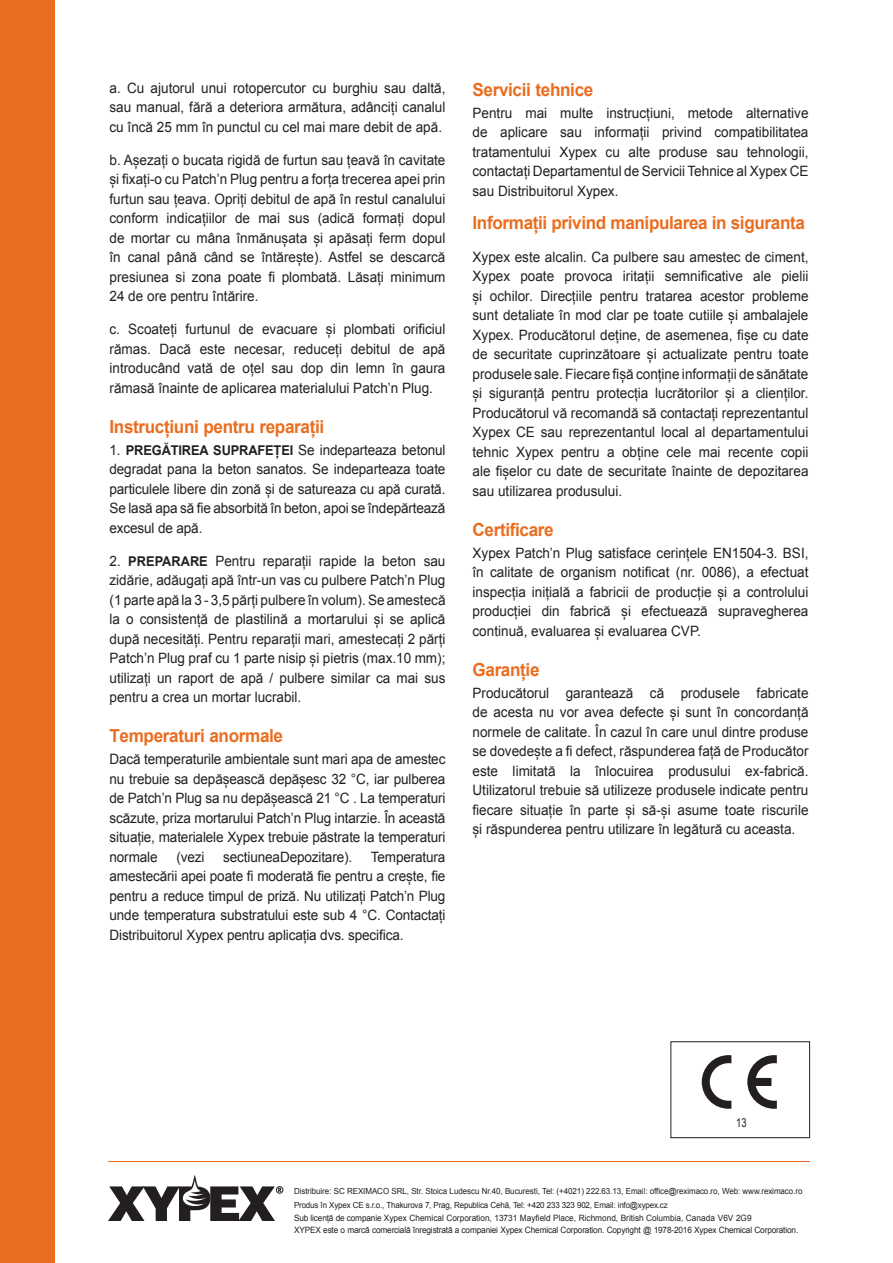
<style>
.page{position:relative;width:893px;height:1263px;background:#fff}
.page>*{position:absolute;margin:0;border:0;box-sizing:border-box;transform-origin:0 0}
.t1{font:700 18px "Arial";letter-spacing:-.02em;color:#ea6d1f;scale:.95 1}
.t2{font:14.25px/19.5px "Arial";color:#231f20;text-align:justify;scale:.95 1}
.t3{font:12.15px "Arial Narrow";color:#231f20;scale:.95 1}
.t4{font:8.7px/12px "Arial";letter-spacing:-.02em;color:#231f20;scale:.95 1}
.t5{font:8.4px/13.5px "Arial";letter-spacing:-.01em;color:#231f20;scale:.95 1}
.s1{font-weight:700;font-size:13.5px}
</style>
<div class="page">
<hr style="left:108px;top:1161px;width:702px;height:1px;background:#ea6d1f">
<svg style="left:108px;top:1175px;width:175px;height:46px"></svg>
<div style="left:0;top:0;width:54px;height:1263px;background:#ea6d1f"></div>
<div style="left:670px;top:1041px;width:140px;height:97px;border:1px solid #231f20"></div>
<svg style="left:747px;top:1055px;width:30px;height:54px"></svg>
<svg style="left:702px;top:1055px;width:29px;height:54px"></svg>
<p class="t2" style="left:110px;top:78px;width:355px">a. Cu ajutorul unui rotopercutor cu burghiu sau daltă, sau manual, fără a deteriora armătura, adânciți canalul cu încă 25 mm în punctul cu cel mai mare debit de apă.</p>
<p class="t2" style="left:110px;top:150px;width:355px">b. Așezați o bucata rigidă de furtun sau țeavă în cavitate și fixați-o cu Patch’n Plug pentru a forța trecerea apei prin furtun sau țeava. Opriți debitul de apă în restul canalului conform indicațiilor de mai sus (adică formați dopul de mortar cu mâna înmănușata și apăsați ferm dopul în canal până când se întărește). Astfel se descarcă presiunea si zona poate fi plombată. Lăsați minimum 24 de ore pentru întărire.</p>
<p class="t2" style="left:110px;top:320px;width:355px">c. Scoateți furtunul de evacuare și plombati orificiul rămas. Dacă este necesar, reduceți debitul de apă introducând vată de oțel sau dop din lemn în gaura rămasă înainte de aplicarea materialului Patch’n Plug.</p>
<p class="t1" style="left:110px;top:414px;width:227px">Instrucțiuni pentru reparații</p>
<p class="t2" style="left:110px;top:440px;width:355px">1. <span class="s1">PREGĂTIREA SUPRAFEȚEI</span> Se indeparteaza betonul degradat pana la beton sanatos. Se indeparteaza toate particulele libere din zonă și de satureaza cu apă curată.<br>Se lasă apa să fie absorbită în beton, apoi se îndepărtează excesul de apă.</p>
<p class="t2" style="left:109px;top:551px;width:355px">2. <span class="s1">PREPARARE</span> Pentru reparații rapide la beton sau zidărie, adăugați apă într-un vas cu pulbere Patch’n Plug (1 parte apă la 3 - 3,5 părți pulbere în volum). Se amestecă la o consistență de plastilină a mortarului și se aplică după necesități. Pentru reparații mari, amestecați 2 părți Patch’n Plug praf cu 1 parte nisip și pietris (max.10 mm); utilizați un raport de apă / pulbere similar ca mai sus pentru a crea un mortar lucrabil.</p>
<p class="t1" style="left:110px;top:724px;width:184px">Temperaturi anormale</p>
<p class="t2" style="left:110px;top:750px;width:355px">Dacă temperaturile ambientale sunt mari apa de amestec nu trebuie sa depășească depășesc 32 °C, iar pulberea de Patch’n Plug sa nu depășească 21 °C . La temperaturi scăzute, priza mortarului Patch’n Plug intarzie. În această situație, materialele Xypex trebuie păstrate la temperaturi normale</p>
<p class="t2" style="left:176px;top:847px;width:31px">(vezi</p>
<p class="t2" style="left:223px;top:847px;width:137px">sectiuneaDepozitare).</p>
<p class="t2" style="left:110px;top:847px;width:355px;text-indent:261px">Temperatura amestecării apei poate fi moderată fie pentru a crește, fie pentru a reduce timpul de priză. Nu utilizați Patch’n Plug unde temperatura substratului este sub 4 °C. Contactați Distribuitorul Xypex pentru aplicația dvs. specifica.</p>
<p class="t1" style="left:472px;top:77px;width:129px">Servicii tehnice</p>
<p class="t2" style="left:472px;top:103px;width:355px">Pentru mai multe instrucțiuni, metode alternative de aplicare sau informații privind compatibilitatea tratamentului Xypex cu alte produse sau tehnologii, contactați Departamentul de Servicii Tehnice al Xypex CE sau Distribuitorul Xypex.</p>
<p class="t1" style="left:472px;top:211px;width:351px">Informații privind manipularea in siguranta</p>
<p class="t2" style="left:472px;top:247px;width:355px">Xypex este alcalin. Ca pulbere sau amestec de ciment, Xypex poate provoca iritații semnificative ale pielii și ochilor. Direcțiile pentru tratarea acestor probleme sunt detaliate în mod clar pe toate cutiile și ambalajele Xypex. Producătorul deține, de asemenea, fișe cu date de securitate cuprinzătoare și actualizate pentru toate produsele sale. Fiecare fișă conține informații de sănătate și siguranță pentru protecția lucrătorilor și a clienților.<br>Producătorul vă recomandă să contactați reprezentantul Xypex CE sau reprezentantul local al departamentului tehnic Xypex pentru a obține cele mai recente copii ale fișelor cu date de securitate înainte de depozitarea sau utilizarea produsului.</p>
<p class="t1" style="left:472px;top:517px;width:87px">Certificare</p>
<p class="t2" style="left:472px;top:543px;width:355px">Xypex Patch’n Plug satisface cerințele EN1504-3. BSI, în calitate de organism notificat (nr. 0086), a efectuat inspecția inițială a fabricii de producție și a controlului producției din fabrică și efectuează supravegherea continuă, evaluarea și evaluarea CVP.</p>
<p class="t1" style="left:472px;top:657px;width:72px">Garanție</p>
<p class="t2" style="left:472px;top:683px;width:355px">Producătorul garantează că produsele fabricate de acesta nu vor avea defecte și sunt în concordanță normele de calitate. În cazul în care unul dintre produse se dovedește a fi defect, răspunderea față de Producător este limitată la înlocuirea produsului ex-fabrică.<br>Utilizatorul trebuie să utilizeze produsele indicate pentru fiecare situație în parte și să-și asume toate riscurile și răspunderea pentru utilizare în legătură cu aceasta.</p>
<p class="t3" style="left:736px;top:1116px;width:13px">13</p>
<p class="t5" style="left:294px;top:1184px;width:537px">Distribuire: SC REXIMACO SRL, Str. Stoica Ludescu Nr.40, Bucuresti, Tel: (+4021) 222.63.13, Email: office@reximaco.ro, Web: www.reximaco.ro<br>Produs în Xypex CE s.r.o., Thakurova 7, Prag, Republica Cehă, Tel: +420 233 323 902, Email: info@xypex.cz</p>
<p class="t4" style="left:294px;top:1212px;width:532px">Sub licență de companie Xypex Chemical Corporation, 13731 Mayfield Place, Richmond, British Columbia, Canada V6V 2G9<br>XYPEX este o marcă comercială înregistrată a companiei Xypex Chemical Corporation. Copyright @ 1978-2016 Xypex Chemical Corporation.</p>
</div>
